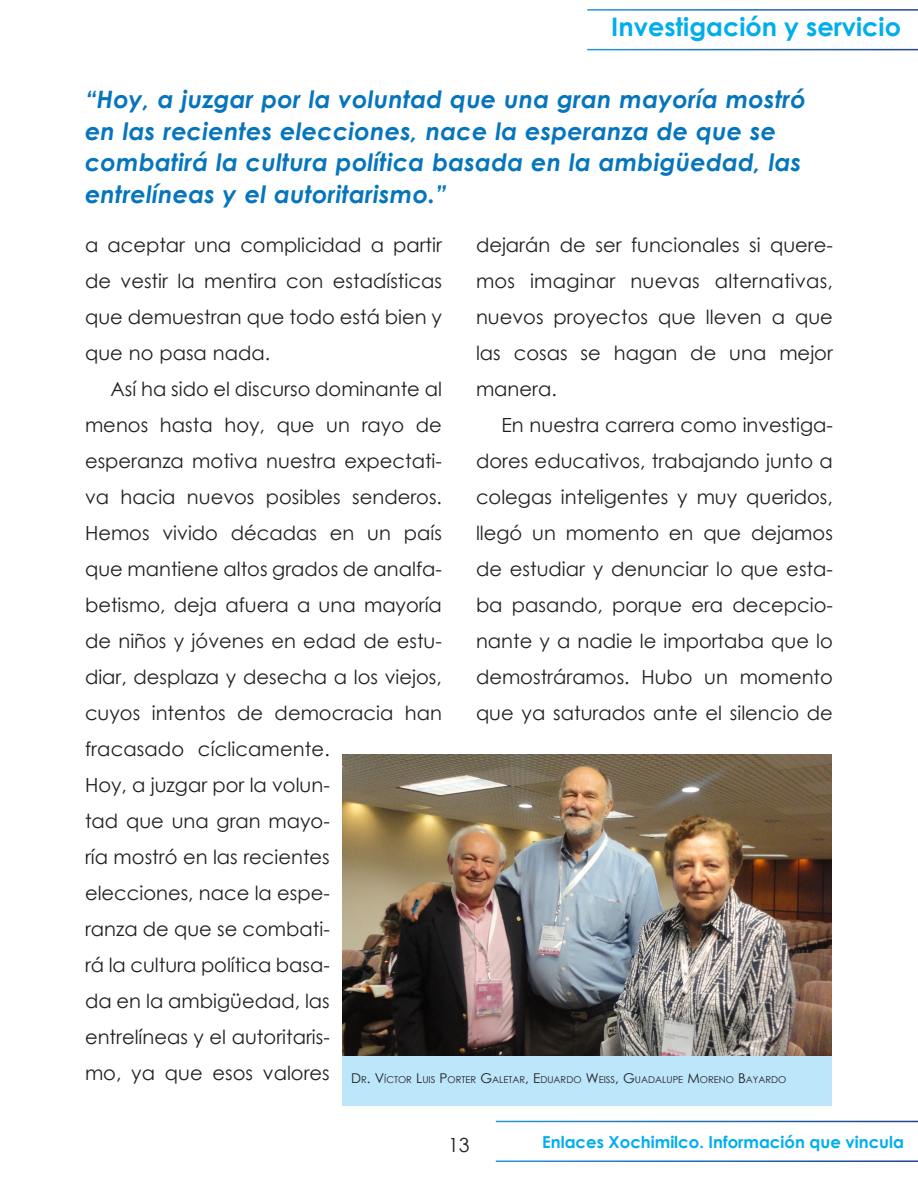
<style>
.page{position:relative;width:918px;height:1188px;background:#fff}
.page>*{position:absolute;margin:0;border:0;box-sizing:border-box;transform-origin:0 0}
.t1{font:700 25.5px "Century Gothic";color:#00aeef}
.resalte{font:italic 700 24px/31.5px "Century Gothic";letter-spacing:.01em;color:#0575bd}
.cuerpoArticulos{font:19.5px/36px "Century Gothic";color:#231f20;text-align:justify}
.cuerpoArticulos_sin{font:19.5px/36px "Century Gothic";color:#231f20;text-align:justify}
.t2{font:700 16.5px "Century Gothic";color:#00aeef}
.pies_de_foto_2alinea{font:9.45px "Century Gothic";color:#231f20}
.s1{font-size:13.5px}
</style>
<div class="page">
<img style="left:343px;top:755px;width:489px;height:301px">
<div style="left:343px;top:1056px;width:489px;height:50px;background:#bce6fa"></div>
<h1 class="t1" style="left:611px;top:8px;width:291px">Investigación y servicio</h1>
<p class="resalte" style="left:85px;top:82px;width:722px">“Hoy, a juzgar por la voluntad que una gran mayoría mostró en las recientes elecciones, nace la esperanza de que se combatirá la cultura política basada en la ambigüedad, las entrelíneas y el autoritarismo.”</p>
<p class="cuerpoArticulos" style="left:476px;top:227px;width:358px">dejarán de ser funcionales si quere&shy;mos imaginar nuevas alternativas, nuevos proyectos que lleven a que las cosas se hagan de una mejor manera.</p>
<p class="cuerpoArticulos" style="left:476px;top:407px;width:358px;text-indent:26px">En nuestra carrera como investiga&shy;dores educativos, trabajando junto a colegas inteligentes y muy queridos, llegó un momento en que dejamos de estudiar y denunciar lo que esta&shy;ba pasando, porque era decepcio&shy;nante y a nadie le importaba que lo demostráramos. Hubo un momento que ya saturados ante el silencio de</p>
<p class="cuerpoArticulos_sin" style="left:85px;top:227px;width:358px">a aceptar una complicidad a partir de vestir la mentira con estadísticas que demuestran que todo está bien y que no pasa nada.</p>
<p class="cuerpoArticulos" style="left:85px;top:371px;width:358px;text-align:left;text-indent:26px">Así ha sido el discurso dominante al menos hasta hoy, que un rayo de esperanza motiva nuestra expectati&shy;va hacia nuevos posibles senderos.<br>Hemos vivido décadas en un país que mantiene altos grados de analfa&shy;betismo, deja afuera a una mayoría de niños y jóvenes en edad de estu&shy;diar, desplaza y desecha a los viejos, cuyos intentos de democracia han fracasado cíclicamente.<br>Hoy, a juzgar por la volun-<br>tad que una gran mayo-<br>ría mostró en las recientes elecciones, nace la espe-<br>ranza de que se combati-<br>rá la cultura política basa-<br>da en la ambigüedad, las<br>entrelíneas y el autoritaris-<br>mo, ya que esos valores</p>
<p class="pies_de_foto_2alinea" style="left:351px;top:1073px;width:437px"><span class="s1">D</span>R<span class="s1">. V</span>ÍCTOR <span class="s1">L</span>UIS <span class="s1">P</span>ORTER <span class="s1">G</span>ALETAR<span class="s1">, E</span>DUARDO <span class="s1">W</span>EISS<span class="s1">, G</span>UADALUPE <span class="s1">M</span>ORENO <span class="s1">B</span>AYARDO</p>
<p class="cuerpoArticulos" style="left:448px;top:1127px;width:23px">13</p>
<p class="t2" style="left:542px;top:1129px;width:363px">Enlaces Xochimilco. Información que vincula</p>
</div>
